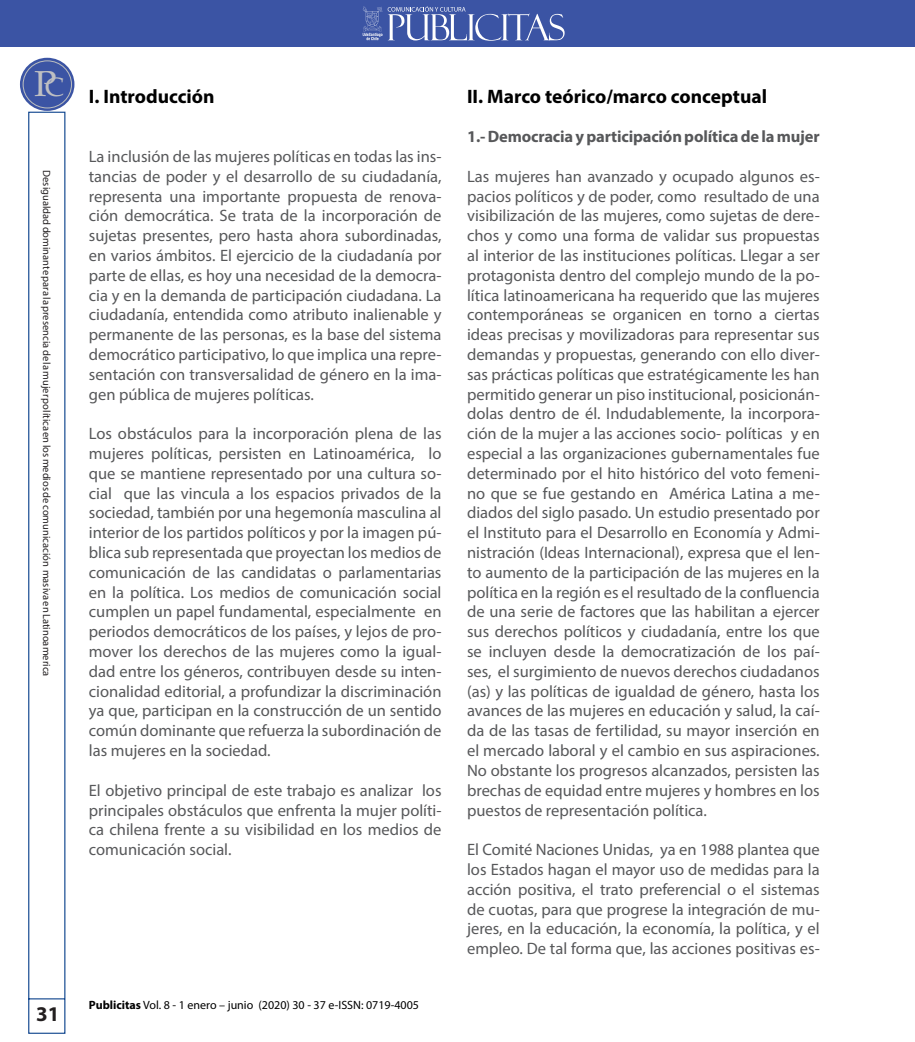
<style>
.page{position:relative;width:915px;height:1042px;background:#fff}
.page>*{position:absolute;margin:0;border:0;box-sizing:border-box;transform-origin:0 0}
.t1{font:36.3px "Palatino Linotype";color:#bebfc2}
.t2{font:700 21px "Myriad Pro";color:#231f20}
.t3{font:700 19.5px "Myriad Pro";color:#000}
.t4{font:16.5px/19.8px "Myriad Pro";color:#57585a;text-align:justify}
.t5{font:700 16.5px "Myriad Pro";letter-spacing:-.01em;color:#57585a}
.t6{font:12px "Myriad Pro";color:#000}
.t7{font:10.5px "Myriad Pro";color:#231f20}
.s1{font-size:26.55px}
.s2{font-weight:700}
</style>
<div class="page">
<div style="left:0;top:0;width:914px;height:47px;background:#3b54a4"></div>
<div style="left:20px;top:58px;width:54px;height:53px;background:#3b54a4;border-radius:50%"></div>
<div style="left:23px;top:60px;width:49px;height:48px;border:1px solid #bdbfbf;border-radius:50%"></div>
<svg style="left:28px;top:111px;width:38px;height:923px"></svg>
<svg style="left:362px;top:6px;width:202px;height:35px"></svg>
<h1 class="t1" style="left:34px;top:58px;width:32px">P<span class="s1">C</span></h1>
<p class="t7" style="left:53px;top:170px;width:508px;rotate:90deg">Desigualdad dominante para la presencia de la mujer política en los medios de comunicación masiva en Latinoamerica</p>
<p class="t2" style="left:36px;top:1000px;width:25px">31</p>
<p class="t3" style="left:89px;top:83px;width:127px">I. Introducción</p>
<p class="t4" style="left:89px;top:146px;width:354px">La inclusión de las mujeres políticas en todas las ins&shy;tancias de poder y el desarrollo de su ciudadanía, representa una importante propuesta de renova&shy;ción democrática. Se trata de la incorporación de sujetas presentes, pero hasta ahora subordinadas, en varios ámbitos. El ejercicio de la ciudadanía por parte de ellas, es hoy una necesidad de la democra&shy;cia y en la demanda de participación ciudadana. La ciudadanía, entendida como atributo inalienable y permanente de las personas, es la base del sistema democrático participativo, lo que implica una repre&shy;sentación con transversalidad de género en la ima&shy;gen pública de mujeres políticas.</p>
<p class="t4" style="left:89px;top:423px;width:354px">Los obstáculos para la incorporación plena de las mujeres políticas, persisten en Latinoamérica, lo que se mantiene representado por una cultura so&shy;cial que las vincula a los espacios privados de la sociedad, también por una hegemonía masculina al interior de los partidos políticos y por la imagen pú&shy;blica sub representada que proyectan los medios de comunicación de las candidatas o parlamentarias en la política. Los medios de comunicación social cumplen un papel fundamental, especialmente en periodos democráticos de los países, y lejos de pro&shy;mover los derechos de las mujeres como la igual&shy;dad entre los géneros, contribuyen desde su inten&shy;cionalidad editorial, a profundizar la discriminación ya que, participan en la construcción de un sentido común dominante que refuerza la subordinación de las mujeres en la sociedad.</p>
<p class="t4" style="left:89px;top:780px;width:354px">El objetivo principal de este trabajo es analizar los principales obstáculos que enfrenta la mujer políti&shy;ca chilena frente a su visibilidad en los medios de comunicación social.</p>
<p class="t6" style="left:89px;top:997px;width:331px"><span class="s2">Publicitas</span> Vol. 8 - 1 enero – junio (2020) 30 - 37 e-ISSN: 0719-4005</p>
<p class="t3" style="left:467px;top:83px;width:301px">II. Marco teórico/marco conceptual</p>
<p class="t5" style="left:467px;top:126px;width:354px">1.- Democracia y participación política de la mujer</p>
<p class="t4" style="left:467px;top:166px;width:354px">Las mujeres han avanzado y ocupado algunos es&shy;pacios políticos y de poder, como resultado de una visibilización de las mujeres, como sujetas de dere&shy;chos y como una forma de validar sus propuestas al interior de las instituciones políticas. Llegar a ser protagonista dentro del complejo mundo de la po&shy;lítica latinoamericana ha requerido que las mujeres contemporáneas se organicen en torno a ciertas ideas precisas y movilizadoras para representar sus demandas y propuestas, generando con ello diver&shy;sas prácticas políticas que estratégicamente les han permitido generar un piso institucional, posicionán&shy;dolas dentro de él. Indudablemente, la incorpora&shy;ción de la mujer a las acciones socio- políticas y en especial a las organizaciones gubernamentales fue determinado por el hito histórico del voto femeni&shy;no que se fue gestando en América Latina a me&shy;diados del siglo pasado. Un estudio presentado por el Instituto para el Desarrollo en Economía y Admi&shy;nistración (Ideas Internacional), expresa que el len&shy;to aumento de la participación de las mujeres en la política en la región es el resultado de la confluencia de una serie de factores que las habilitan a ejercer sus derechos políticos y ciudadanía, entre los que se incluyen desde la democratización de los paí&shy;ses, el surgimiento de nuevos derechos ciudadanos (as) y las políticas de igualdad de género, hasta los avances de las mujeres en educación y salud, la caí&shy;da de las tasas de fertilidad, su mayor inserción en el mercado laboral y el cambio en sus aspiraciones.<br>No obstante los progresos alcanzados, persisten las brechas de equidad entre mujeres y hombres en los puestos de representación política.</p>
<p class="t4" style="left:467px;top:839px;width:354px">El Comité Naciones Unidas, ya en 1988 plantea que los Estados hagan el mayor uso de medidas para la acción positiva, el trato preferencial o el sistemas de cuotas, para que progrese la integración de mu&shy;jeres, en la educación, la economía, la política, y el empleo. De tal forma que, las acciones positivas es-</p>
</div>
